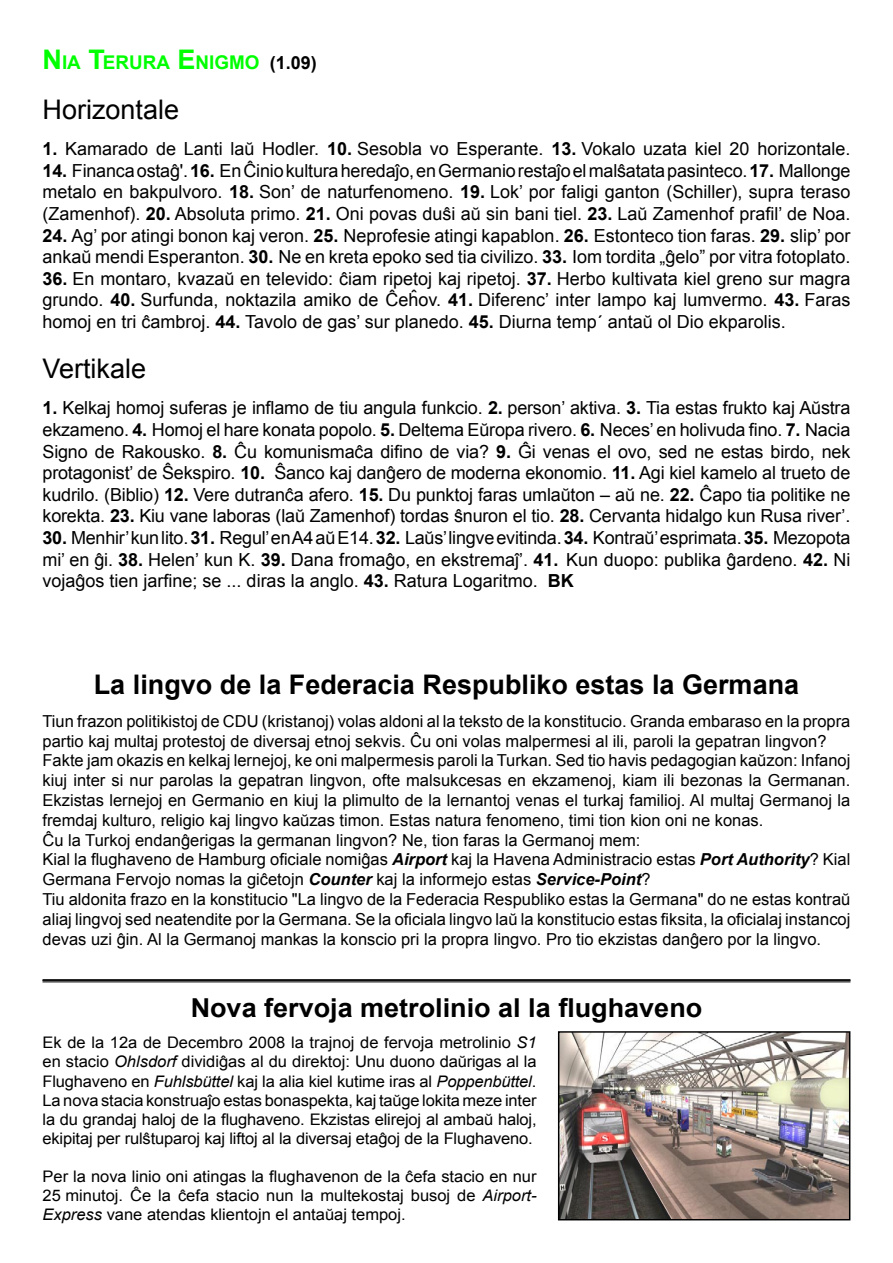
<style>
.page{position:relative;width:893px;height:1263px;background:#fff}
.page>*{position:absolute;margin:0;border:0;box-sizing:border-box;transform-origin:0 0}
.t1{font:700 27px "Arial";color:#000}
.t2{font:27px "Arial";color:#000}
.t3{font:700 26.1px "Arial";color:#000;scale:1.04 1}
.t4{font:700 18.9px "Arial";color:#0f0}
.t5{font:18px/21.6px "Arial";color:#000;text-align:justify}
.t6{font:16.5px/19.8px "Arial";color:#000}
.t7{font:15.9px/19.2px "Arial";letter-spacing:-.005em;color:#000;text-align:justify;scale:1.04 1}
.s1{font-size:27px}
.s2{font-size:18px;color:#000}
.s3{font-weight:700}
.s4{font-weight:700;font-style:italic}
.s5{font-style:italic}
</style>
<div class="page">
<img style="left:560px;top:1033px;width:288px;height:185px">
<div style="left:558px;top:1031px;width:292px;height:189px;border:1px solid #000"></div>
<hr style="left:43px;top:979px;width:807px;height:2px;background:#000">
<hr style="left:43px;top:982px;width:807px;height:1px;background:#000">
<p class="t4" style="left:43px;top:50px;width:276px"><span class="s1">N</span>IA <span class="s1">T</span>ERURA <span class="s1">E</span>NIGMO <span class="s2">(1.09)</span></p>
<h1 class="t2" style="left:43px;top:92px;width:138px">Horizontale</h1>
<p class="t5" style="left:43px;top:138px;width:809px"><span class="s3">1.</span> Kamarado de Lanti laŭ Hodler. <span class="s3">10.</span> Sesobla vo Esperante. <span class="s3">13.</span> Vokalo uzata kiel 20 horizontale.</p>
<p class="t5" style="left:43px;top:160px;width:809px"><span class="s3">14.</span> Financa ostaĝ'. <span class="s3">16.</span> En Ĉinio kultura heredaĵo, en Germanio restaĵo el malŝatata pasinteco. <span class="s3">17.</span> Mallonge metalo en bakpulvoro. <span class="s3">18.</span> Son’ de naturfenomeno. <span class="s3">19.</span> Lok’ por faligi ganton (Schiller), supra teraso (Zamenhof). <span class="s3">20.</span> Absoluta primo. <span class="s3">21.</span> Oni povas duŝi aŭ sin bani tiel. <span class="s3">23.</span> Laŭ Zamenhof prafil’ de Noa.</p>
<p class="t5" style="left:43px;top:225px;width:809px"><span class="s3">24.</span> Ag’ por atingi bonon kaj veron. <span class="s3">25.</span> Neprofesie atingi kapablon. <span class="s3">26.</span> Estonteco tion faras. <span class="s3">29.</span> slip’ por ankaŭ mendi Esperanton. <span class="s3">30.</span> Ne en kreta epoko sed tia civilizo. <span class="s3">33.</span> Iom tordita „ĝelo” por vitra fotoplato.</p>
<p class="t5" style="left:43px;top:268px;width:809px"><span class="s3">36.</span> En montaro, kvazaŭ en televido: ĉiam ripetoj kaj ripetoj. <span class="s3">37.</span> Herbo kultivata kiel greno sur magra grundo. <span class="s3">40.</span> Surfunda, noktazila amiko de Ĉeĥov. <span class="s3">41.</span> Diferenc’ inter lampo kaj lumvermo. <span class="s3">43.</span> Faras homoj en tri ĉambroj. <span class="s3">44.</span> Tavolo de gas’ sur planedo. <span class="s3">45.</span> Diurna temp´ antaŭ ol Dio ekparolis.</p>
<h1 class="t2" style="left:43px;top:351px;width:105px">Vertikale</h1>
<p class="t5" style="left:43px;top:397px;width:809px"><span class="s3">1.</span> Kelkaj homoj suferas je inflamo de tiu angula funkcio. <span class="s3">2.</span> person’ aktiva. <span class="s3">3.</span> Tia estas frukto kaj Aŭstra ekzameno. <span class="s3">4.</span> Homoj el hare konata popolo. <span class="s3">5.</span> Deltema Eŭropa rivero. <span class="s3">6.</span> Neces’ en holivuda fino. <span class="s3">7.</span> Nacia Signo de Rakousko. <span class="s3">8.</span> Ĉu komunismaĉa difino de via? <span class="s3">9.</span> Ĝi venas el ovo, sed ne estas birdo, nek protagonist’ de Ŝekspiro. <span class="s3">10.</span> Ŝanco kaj danĝero de moderna ekonomio. <span class="s3">11.</span> Agi kiel kamelo al trueto de kudrilo. (Biblio) <span class="s3">12.</span> Vere dutranĉa afero. <span class="s3">15.</span> Du punktoj faras umlaŭton – aŭ ne. <span class="s3">22.</span> Ĉapo tia politike ne korekta. <span class="s3">23.</span> Kiu vane laboras (laŭ Zamenhof) tordas ŝnuron el tio. <span class="s3">28.</span> Cervanta hidalgo kun Rusa river’.</p>
<p class="t5" style="left:43px;top:527px;width:809px"><span class="s3">30.</span> Menhir’ kun lito. <span class="s3">31.</span> Regul’ en A4 aŭ E14. <span class="s3">32.</span> Laŭs’ lingve evitinda. <span class="s3">34.</span> Kontraŭ’ esprimata. <span class="s3">35.</span> Mezopota mi’ en ĝi. <span class="s3">38.</span> Helen’ kun K. <span class="s3">39.</span> Dana fromaĝo, en ekstremaĵ’. <span class="s3">41.</span> Kun duopo: publika ĝardeno. <span class="s3">42.</span> Ni vojaĝos tien jarfine; se ... diras la anglo. <span class="s3">43.</span> Ratura Logaritmo. <span class="s3">BK</span></p>
<h1 class="t1" style="left:94px;top:667px;width:707px">La lingvo de la Federacia Respubliko estas la Germana</h1>
<p class="t6" style="left:43px;top:711px;width:809px">Tiun frazon politikistoj de CDU (kristanoj) volas aldoni al la teksto de la konstitucio. Granda embaraso en la propra partio kaj multaj protestoj de diversaj etnoj sekvis. Ĉu oni volas malpermesi al ili, paroli la gepatran lingvon?<br>Fakte jam okazis en kelkaj lernejoj, ke oni malpermesis paroli la Turkan. Sed tio havis pedagogian kaŭzon: Infanoj kiuj inter si nur parolas la gepatran lingvon, ofte malsukcesas en ekzamenoj, kiam ili bezonas la Germanan.<br>Ekzistas lernejoj en Germanio en kiuj la plimulto de la lernantoj venas el turkaj familioj. Al multaj Germanoj la fremdaj kulturo, religio kaj lingvo kaŭzas timon. Estas natura fenomeno, timi tion kion oni ne konas.<br>Ĉu la Turkoj endanĝerigas la germanan lingvon? Ne, tion faras la Germanoj mem:<br>Kial la flughaveno de Hamburg oficiale nomiĝas <span class="s4">Airport</span> kaj la Havena Administracio estas <span class="s4">Port Authority</span>? Kial Germana Fervojo nomas la giĉetojn <span class="s4">Counter</span> kaj la informejo estas <span class="s4">Service-Point</span>?<br>Tiu aldonita frazo en la konstitucio "La lingvo de la Federacia Respubliko estas la Germana" do ne estas kontraŭ aliaj lingvoj sed neatendite por la Germana. Se la oficiala lingvo laŭ la konstitucio estas fiksita, la oficialaj instancoj devas uzi ĝin. Al la Germanoj mankas la konscio pri la propra lingvo. Pro tio ekzistas danĝero por la lingvo.</p>
<h2 class="t3" style="left:191px;top:990px;width:493px">Nova fervoja metrolinio al la flughaveno</h2>
<p class="t7" style="left:43px;top:1033px;width:477px">Ek de la 12a de Decembro 2008 la trajnoj de fervoja metrolinio <span class="s5">S1 </span>en stacio <span class="s5">Ohlsdorf</span> dividiĝas al du direktoj: Unu duono daŭrigas al la Flughaveno en <span class="s5">Fuhlsbüttel</span> kaj la alia kiel kutime iras al <span class="s5">Poppenbüttel</span>.<br>La nova stacia konstruaĵo estas bonaspekta, kaj taŭge lokita meze inter la du grandaj haloj de la flughaveno. Ekzistas elirejoj al ambaŭ haloj, ekipitaj per rulŝtuparoj kaj liftoj al la diversaj etaĝoj de la Flughaveno.</p>
<p class="t7" style="left:43px;top:1167px;width:477px">Per la nova linio oni atingas la flughavenon de la ĉefa stacio en nur 25 minutoj. Ĉe la ĉefa stacio nun la multekostaj busoj de <span class="s5">Airport-Express</span> vane atendas klientojn el antaŭaj tempoj.</p>
</div>
